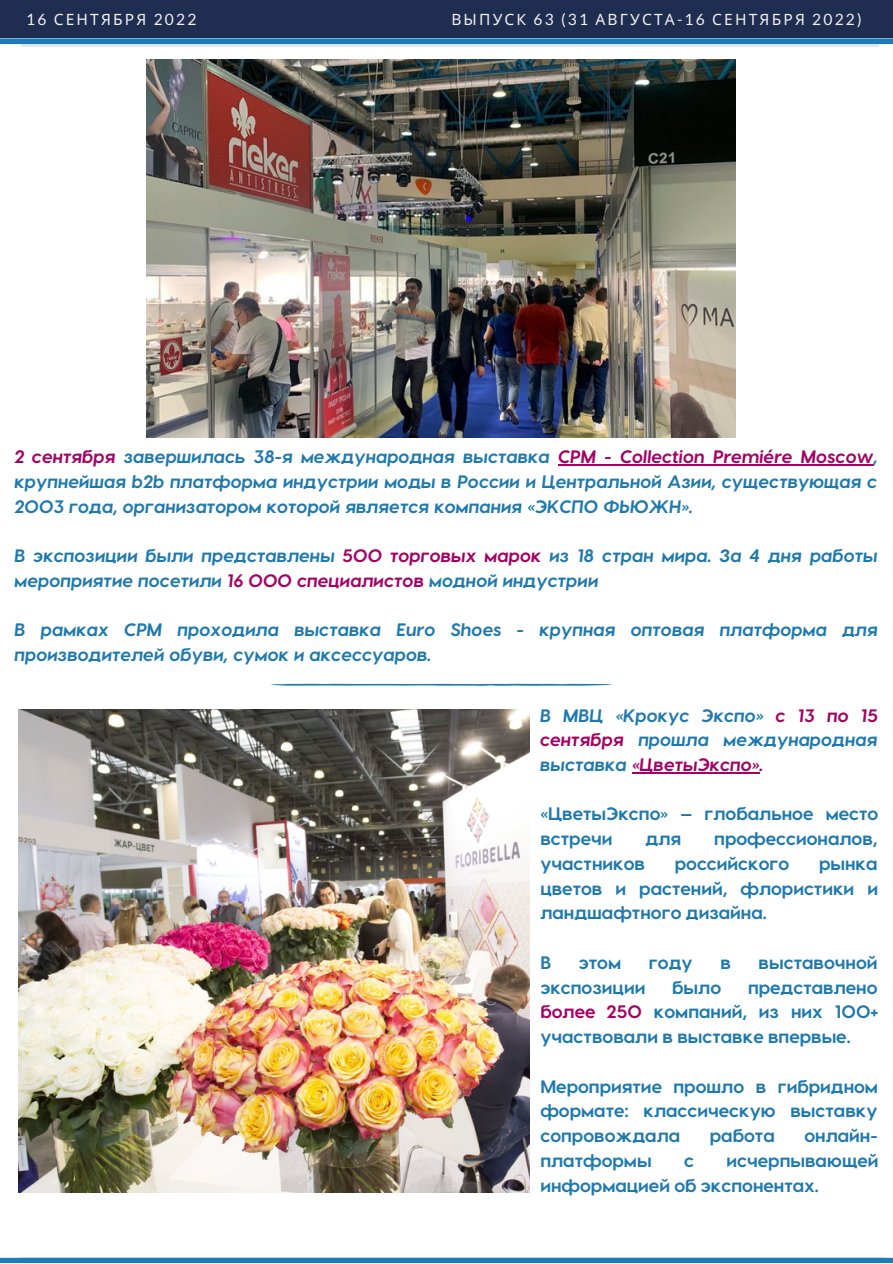
<style>
.page{position:relative;width:893px;height:1264px;background:#fff}
.page>*{position:absolute;margin:0;border:0;box-sizing:border-box;transform-origin:0 0}
.t1{font:italic 700 18px/24.8px "Visby CF";color:#1e79ae;text-align:justify}
.t2{font:700 18px/24.8px "Visby CF";color:#1e79ae;text-align:justify}
.t3{font:15.6px "Noto Sans";letter-spacing:.14em;color:#f2f2f2}
.s1{font-family:"Lato"}
.s2{color:#a50064}
</style>
<div class="page">
<div style="left:0;top:0;width:892px;height:38px;background:#1e2d50"></div>
<div style="left:0;top:1257px;width:892px;height:5px;background:#1b7bbb"></div>
<div style="left:21px;top:41px;width:857px;height:6px;background:#dae5ee"></div>
<div style="left:1px;top:38px;width:891px;height:6px;background:#1b7bbb"></div>
<img style="left:146px;top:59px;width:589px;height:378px">
<img style="left:18px;top:709px;width:511px;height:483px">
<hr style="left:558px;top:464px;width:315px;height:1px;background:#a50064">
<svg style="left:270px;top:683px;width:342px;height:2px"></svg>
<hr style="left:632px;top:772px;width:127px;height:1px;background:#a50064">
<p class="t3" style="left:26px;top:8px;width:172px"><span class="s1">16</span> СЕНТЯБРЯ <span class="s1">2022</span></p>
<p class="t3" style="left:451px;top:8px;width:412px">ВЫПУСК <span class="s1">63 (31</span> АВГУСТА<span class="s1">-16</span> СЕНТЯБРЯ <span class="s1">2022)</span></p>
<p class="t1" style="left:15px;top:443px;width:864px"><span class="s2">2 сентября</span> завершилась 38-я международная выставка <span class="s2">CPM - Collection Premiére Moscow</span>, крупнейшая b2b платформа индустрии моды в России и Центральной Азии, существующая с 2003 года, организатором которой является компания «ЭКСПО ФЬЮЖН».</p>
<p class="t1" style="left:15px;top:542px;width:864px">В экспозиции были представлены <span class="s2">500 торговых марок</span> из 18 стран мира. За 4 дня работы мероприятие посетили <span class="s2">16 000 специалистов</span> модной индустрии</p>
<p class="t1" style="left:15px;top:616px;width:864px">В рамках CPM проходила выставка Euro Shoes - крупная оптовая платформа для производителей обуви, сумок и аксессуаров.</p>
<p class="t1" style="left:540px;top:701px;width:339px">В МВЦ «Крокус Экспо» <span class="s2">с 13 по 15 сентября</span> прошла международная выставка <span class="s2">«ЦветыЭкспо».</span></p>
<p class="t2" style="left:540px;top:800px;width:339px">«ЦветыЭкспо» — глобальное место встречи</p>
<p class="t2" style="left:645px;top:825px;width:37px">для</p>
<p class="t2" style="left:714px;top:825px;width:165px">профессионалов,</p>
<p class="t2" style="left:540px;top:850px;width:106px">участников</p>
<p class="t2" style="left:674px;top:850px;width:116px">российского</p>
<p class="t2" style="left:540px;top:850px;width:339px;text-indent:279px">рынка цветов и растений, флористики и ландшафтного дизайна.</p>
<p class="t2" style="left:540px;top:949px;width:12px">В</p>
<p class="t2" style="left:579px;top:949px;width:44px">этом</p>
<p class="t2" style="left:649px;top:949px;width:45px">году</p>
<p class="t2" style="left:720px;top:949px;width:12px">в</p>
<p class="t2" style="left:758px;top:949px;width:120px">выставочной</p>
<p class="t2" style="left:540px;top:973px;width:106px">экспозиции</p>
<p class="t2" style="left:672px;top:973px;width:50px">было</p>
<p class="t2" style="left:540px;top:973px;width:339px;text-indent:208px">представлено <span class="s2">более 250</span> компаний, из них 100+ участвовали в выставке впервые.</p>
<p class="t2" style="left:540px;top:1072px;width:339px">Мероприятие прошло в гибридном формате: классическую выставку сопровождала</p>
<p class="t2" style="left:709px;top:1122px;width:66px">работа</p>
<p class="t2" style="left:804px;top:1122px;width:75px">онлайн-</p>
<p class="t2" style="left:540px;top:1147px;width:339px;text-indent:186px">исчерпывающей информацией об экспонентах.</p>
<p class="t2" style="left:540px;top:1147px;width:113px">платформы</p>
<p class="t2" style="left:684px;top:1147px;width:11px">с</p>
</div>
